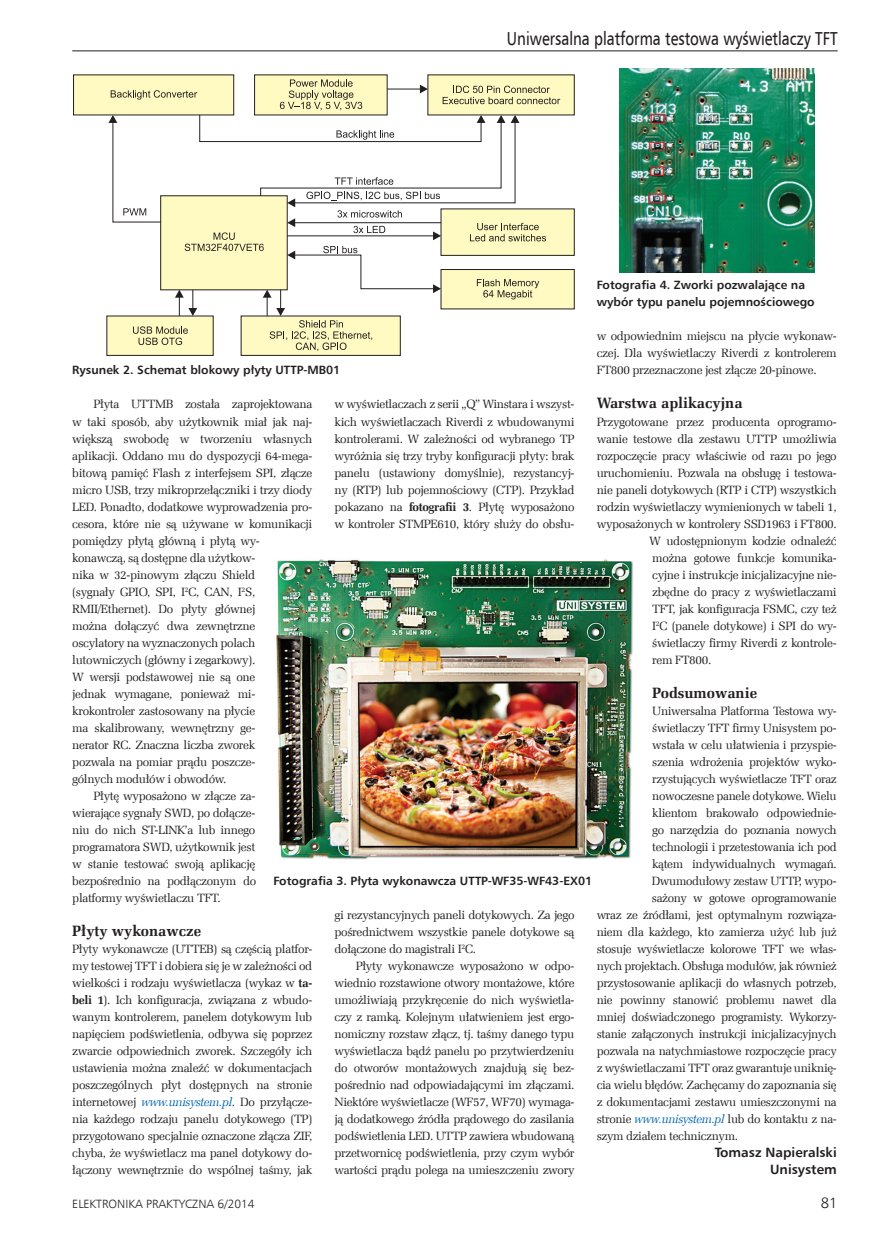
<style>
.page{position:relative;width:893px;height:1234px;background:#fff}
.page>*{position:absolute;margin:0;border:0;box-sizing:border-box;transform-origin:0 0}
.t1{font:18.75px "Humnst 777 EU";color:#231f20;scale:.8 1}
._3_Srodtytul{font:700 15px "Zapf Ellipt EU";color:#231f20}
.t2{font:15px "Humnst 777 Lt EU";color:#231f20}
._0_Autor{font:700 13.5px "Humnst 777 EU";color:#231f20}
._1_Body{font:12px/17px "Zapf Ellipt EU";letter-spacing:-.03em;color:#231f20;text-align:justify}
._4_Podpis{font:700 12px/17px "Humnst 777 EU";color:#231f20}
.t3{font:12px "Humnst 777 Lt EU";color:#231f20}
.s1{font-style:italic;color:#0166b3}
.s2{font-weight:700}
</style>
<div class="page">
<img style="left:276px;top:559px;width:358px;height:301px">
<img style="left:620px;top:68px;width:195px;height:204px">
<div style="left:74px;top:75px;width:160px;height:40px;background:#fffac1"></div>
<div style="left:255px;top:75px;width:132px;height:40px;background:#fffac1"></div>
<div style="left:428px;top:75px;width:146px;height:40px;background:#fffac1"></div>
<div style="left:441px;top:209px;width:133px;height:46px;background:#fffac1"></div>
<div style="left:441px;top:208px;width:134px;height:48px;border:1px solid #231f20"></div>
<div style="left:441px;top:269px;width:133px;height:40px;background:#fffac1"></div>
<div style="left:441px;top:269px;width:134px;height:40px;border:1px solid #231f20"></div>
<div style="left:241px;top:316px;width:159px;height:39px;background:#fffac1"></div>
<div style="left:241px;top:315px;width:160px;height:41px;border:1px solid #231f20"></div>
<div style="left:107px;top:316px;width:106px;height:39px;background:#fffac1"></div>
<div style="left:106px;top:315px;width:108px;height:41px;border:1px solid #231f20"></div>
<svg style="left:109px;top:79px;width:451px;height:272px"></svg>
<hr style="left:72px;top:51px;width:766px;height:1px;background:#231f20">
<h1 class="t1" style="left:507px;top:27px;width:415px">Uniwersalna platforma testowa wyświetlaczy TFT</h1>
<p class="_4_Podpis" style="left:597px;top:276px;width:220px">Fotografia 4. Zworki pozwalające na wybór typu panelu pojemnościowego</p>
<p class="_1_Body" style="left:597px;top:328px;width:242px">w odpowiednim miejscu na płycie wykonaw&shy;czej. Dla wyświetlaczy Riverdi z kontrolerem FT800 przeznaczone jest złącze 20-pinowe.</p>
<p class="_3_Srodtytul" style="left:597px;top:394px;width:147px">Warstwa aplikacyjna</p>
<p class="_1_Body" style="left:597px;top:413px;width:242px">Przygotowane przez producenta oprogramo-</p>
<p class="_1_Body" style="left:597px;top:430px;width:242px">wanie testowe dla zestawu UTTP umożliwia</p>
<p class="_1_Body" style="left:597px;top:447px;width:242px">rozpoczęcie pracy właściwie od razu po jego</p>
<p class="_1_Body" style="left:597px;top:464px;width:242px">uruchomieniu. Pozwala na obsługę i testowa-</p>
<p class="_1_Body" style="left:597px;top:481px;width:242px">nie paneli dotykowych (RTP i CTP) wszystkich</p>
<p class="_1_Body" style="left:597px;top:498px;width:242px">rodzin wyświetlaczy wymienionych w tabeli 1,</p>
<p class="_1_Body" style="left:597px;top:515px;width:242px">wyposażonych w kontrolery SSD1963 i FT800.</p>
<p class="_1_Body" style="left:649px;top:532px;width:189px">W udostępnionym kodzie odnaleźć</p>
<p class="_1_Body" style="left:652px;top:549px;width:186px">można gotowe funkcje komunika-</p>
<p class="_1_Body" style="left:652px;top:566px;width:186px">cyjne i instrukcje inicjalizacyjne nie-</p>
<p class="_1_Body" style="left:652px;top:583px;width:186px">zbędne do pracy z wyświetlaczami</p>
<p class="_1_Body" style="left:652px;top:600px;width:186px">TFT, jak konfiguracja FSMC, czy też</p>
<p class="_1_Body" style="left:652px;top:617px;width:186px">I<sup>2</sup>C (panele dotykowe) i SPI do wy-</p>
<p class="_1_Body" style="left:652px;top:634px;width:186px">świetlaczy firmy Riverdi z kontrole-</p>
<p class="_1_Body" style="left:652px;top:651px;width:61px">rem FT800.</p>
<p class="_3_Srodtytul" style="left:652px;top:683px;width:106px">Podsumowanie</p>
<p class="_1_Body" style="left:652px;top:702px;width:186px">Uniwersalna Platforma Testowa wy-</p>
<p class="_1_Body" style="left:652px;top:719px;width:186px">świetlaczy TFT firmy Unisystem po-</p>
<p class="_1_Body" style="left:652px;top:736px;width:186px">wstała w celu ułatwienia i przyspie-</p>
<p class="_1_Body" style="left:652px;top:753px;width:186px">szenia wdrożenia projektów wyko-</p>
<p class="_1_Body" style="left:652px;top:770px;width:186px">rzystujących wyświetlacze TFT oraz</p>
<p class="_1_Body" style="left:652px;top:787px;width:186px">nowoczesne panele dotykowe. Wielu</p>
<p class="_1_Body" style="left:652px;top:804px;width:186px">klientom brakowało odpowiednie-</p>
<p class="_1_Body" style="left:652px;top:821px;width:186px">go narzędzia do poznania nowych</p>
<p class="_1_Body" style="left:652px;top:838px;width:186px">technologii i przetestowania ich pod</p>
<p class="_1_Body" style="left:652px;top:855px;width:186px">kątem indywidualnych wymagań.</p>
<p class="_1_Body" style="left:652px;top:872px;width:186px">Dwumodułowy zestaw UTTP, wypo-</p>
<p class="_1_Body" style="left:652px;top:889px;width:186px">sażony w gotowe oprogramowanie</p>
<p class="_1_Body" style="left:597px;top:906px;width:242px">wraz ze źródłami, jest optymalnym rozwiąza-</p>
<p class="_1_Body" style="left:597px;top:923px;width:242px">niem dla każdego, kto zamierza użyć lub już</p>
<p class="_1_Body" style="left:597px;top:940px;width:242px">stosuje wyświetlacze kolorowe TFT we włas-</p>
<p class="_1_Body" style="left:597px;top:957px;width:242px">nych projektach. Obsługa modułów, jak również</p>
<p class="_1_Body" style="left:597px;top:974px;width:242px">przystosowanie aplikacji do własnych potrzeb,</p>
<p class="_1_Body" style="left:597px;top:991px;width:242px">nie powinny stanowić problemu nawet dla</p>
<p class="_1_Body" style="left:597px;top:1008px;width:242px">mniej doświadczonego programisty. Wykorzy-</p>
<p class="_1_Body" style="left:597px;top:1025px;width:242px">stanie załączonych instrukcji inicjalizacyjnych</p>
<p class="_1_Body" style="left:597px;top:1042px;width:242px">pozwala na natychmiastowe rozpoczęcie pracy</p>
<p class="_1_Body" style="left:597px;top:1059px;width:242px">z wyświetlaczami TFT oraz gwarantuje uniknię-</p>
<p class="_1_Body" style="left:597px;top:1076px;width:242px">cia wielu błędów. Zachęcamy do zapoznania się</p>
<p class="_1_Body" style="left:597px;top:1093px;width:242px">z dokumentacjami zestawu umieszczonymi na</p>
<p class="_1_Body" style="left:597px;top:1110px;width:242px">stronie <span class="s1">www.unisystem.pl</span> lub do kontaktu z na-</p>
<p class="_1_Body" style="left:597px;top:1127px;width:143px">szym działem technicznym.</p>
<p class="_0_Autor" style="left:715px;top:1143px;width:123px">Tomasz Napieralski</p>
<p class="_0_Autor" style="left:770px;top:1160px;width:68px">Unisystem</p>
<p class="_4_Podpis" style="left:72px;top:361px;width:270px">Rysunek 2. Schemat blokowy płyty UTTP-MB01</p>
<p class="_1_Body" style="left:72px;top:396px;width:242px;text-align:left;text-indent:21px">Płyta UTTMB została zaprojektowana w taki sposób, aby użytkownik miał jak naj&shy;większą swobodę w tworzeniu własnych aplikacji. Oddano mu do dyspozycji 64-mega&shy;bitową pamięć Flash z interfejsem SPI, złącze micro USB, trzy mikroprzełączniki i trzy diody LED. Ponadto, dodatkowe wyprowadzenia pro&shy;cesora, które nie są używane w komunikacji pomiędzy płytą główną i płytą wy&shy;konawczą, są dostępne dla użytkow-<br>nika w 32-pinowym złączu Shield<br>(sygnały GPIO, SPI, I<sup>2</sup>C, CAN, I<sup>2</sup>S, RMII/Ethernet). Do płyty głównej<br>można dołączyć dwa zewnętrzne<br>oscylatory na wyznaczonych polach lutowniczych (główny i zegarkowy).<br>W wersji podstawowej nie są one<br>jednak wymagane, ponieważ mi&shy;krokontroler zastosowany na płycie<br>ma skalibrowany, wewnętrzny ge-<br>nerator RC. Znaczna liczba zworek<br>pozwala na pomiar prądu poszcze-<br>gólnych modułów i obwodów.</p>
<p class="_1_Body" style="left:72px;top:787px;width:186px;text-indent:21px">Płytę wyposażono w złącze za&shy;wierające sygnały SWD, po dołącze&shy;niu do nich ST-LINK’a lub innego programatora SWD, użytkownik jest w stanie testować swoją aplikację bezpośrednio na podłączonym do platformy wyświetlaczu TFT.</p>
<p class="_3_Srodtytul" style="left:72px;top:921px;width:130px">Płyty wykonawcze</p>
<p class="_1_Body" style="left:72px;top:940px;width:242px">Płyty wykonawcze (UTTEB) są częścią platfor&shy;my testowej TFT i dobiera się je w zależności od wielkości i rodzaju wyświetlacza (wykaz w <span class="s2">ta&shy;beli 1</span>). Ich konfiguracja, związana z wbudo&shy;wanym kontrolerem, panelem dotykowym lub napięciem podświetlenia, odbywa się poprzez zwarcie odpowiednich zworek. Szczegóły ich ustawienia można znaleźć w dokumentacjach poszczególnych płyt dostępnych na stronie internetowej <span class="s1">www.unisystem.pl</span>. Do przyłącze&shy;nia każdego rodzaju panelu dotykowego (TP) przygotowano specjalnie oznaczone złącza ZIF, chyba, że wyświetlacz ma panel dotykowy do&shy;łączony wewnętrznie do wspólnej taśmy, jak</p>
<p class="t3" style="left:72px;top:1196px;width:184px">ELEKTRONIKA PRAKTYCZNA 6/2014</p>
<p class="t2" style="left:821px;top:1193px;width:18px">81</p>
<p class="_1_Body" style="left:334px;top:396px;width:242px">w wyświetlaczach z serii „Q” Winstara i wszyst&shy;kich wyświetlaczach Riverdi z wbudowanymi kontrolerami. W zależności od wybranego TP wyróżnia się trzy tryby konfiguracji płyty: brak panelu (ustawiony domyślnie), rezystancyj&shy;ny (RTP) lub pojemnościowy (CTP). Przykład pokazano na <span class="s2">fotografii 3</span>. Płytę wyposażono w kontroler STMPE610, który służy do obsłu-</p>
<p class="_4_Podpis" style="left:273px;top:872px;width:321px">Fotografia 3. Płyta wykonawcza UTTP-WF35-WF43-EX01</p>
<p class="_1_Body" style="left:334px;top:906px;width:242px">gi rezystancyjnych paneli dotykowych. Za jego pośrednictwem wszystkie panele dotykowe są dołączone do magistrali I<sup>2</sup>C.</p>
<p class="_1_Body" style="left:334px;top:957px;width:242px;text-indent:21px">Płyty wykonawcze wyposażono w odpo&shy;wiednio rozstawione otwory montażowe, które umożliwiają przykręcenie do nich wyświetla&shy;czy z ramką. Kolejnym ułatwieniem jest ergo&shy;nomiczny rozstaw złącz, tj. taśmy danego typu wyświetlacza bądź panelu po przytwierdzeniu do otworów montażowych znajdują się bez&shy;pośrednio nad odpowiadającymi im złączami.<br>Niektóre wyświetlacze (WF57, WF70) wymaga&shy;ją dodatkowego źródła prądowego do zasilania podświetlenia LED. UTTP zawiera wbudowaną przetwornicę podświetlenia, przy czym wybór wartości prądu polega na umieszczeniu zwory</p>
</div>
